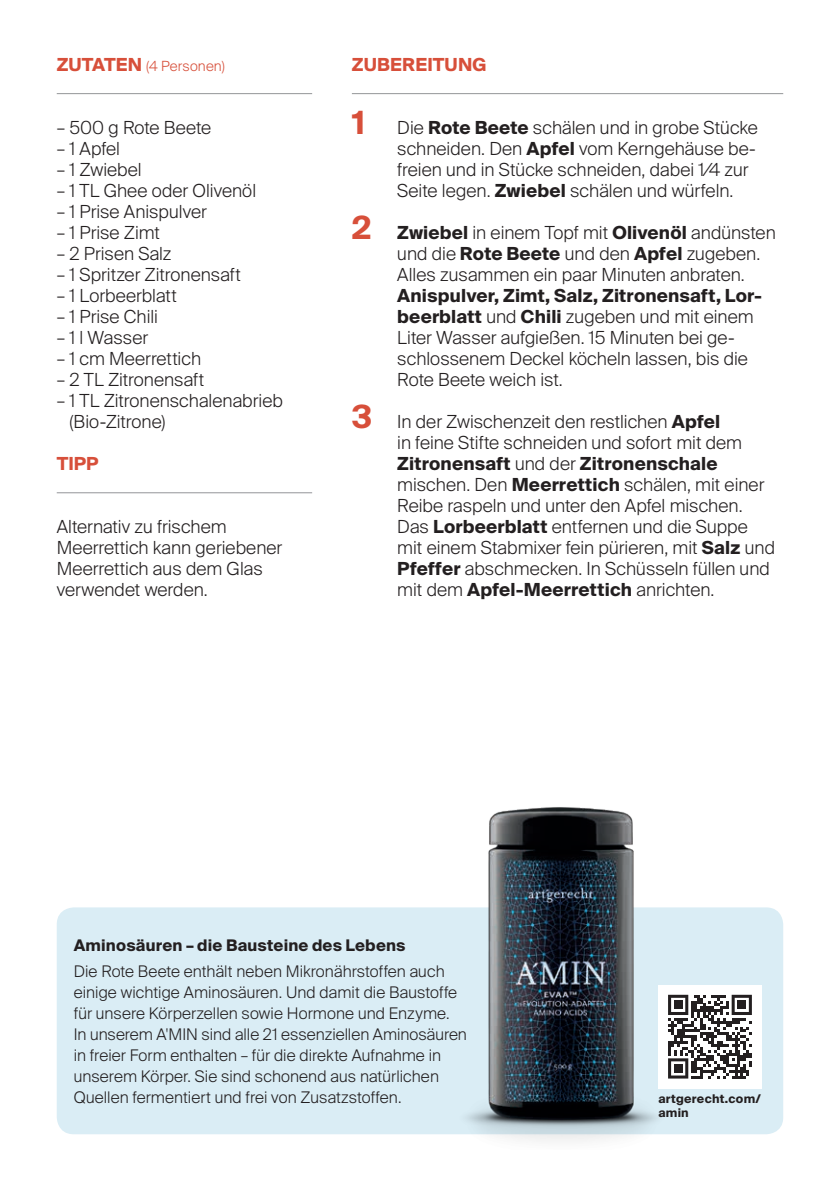
<style>
.page{position:relative;width:840px;height:1191px;background:#fff}
.page>*{position:absolute;margin:0;border:0;box-sizing:border-box;transform-origin:0 0}
.t1{font:300 18px/21px "Suisse Intl";color:#231f20}
.t2{font:700 18px "Suisse Intl";letter-spacing:.005em;color:#d74f3a}
.t3{font:300 16px/21px "Suisse Intl";letter-spacing:.005em;color:#231f20}
.t4{font:700 16px "Suisse Intl";letter-spacing:.015em;color:#231f20}
.t5{font:300 14px "Suisse Intl";letter-spacing:.015em;color:#d74f3a}
.t6{font:700 12px/14px "Suisse Intl";letter-spacing:.025em;color:#231f20}
.s1{font-weight:700;font-size:18px}
.s2{font-weight:700;font-size:32px;color:#d74f3a}
.s3{font-weight:700}
</style>
<div class="page">
<hr style="left:351px;top:93px;width:431px;height:1px;background:#939598">
<div style="left:57px;top:907px;width:725px;height:227px;background:#daedf5;border-radius:17px"></div>
<hr style="left:57px;top:93px;width:255px;height:1px;background:#939598">
<hr style="left:57px;top:492px;width:255px;height:1px;background:#939598">
<img style="left:387px;top:807px;width:346px;height:334px">
<div style="left:658px;top:985px;width:103px;height:103px;background:#fff"></div>
<svg style="left:668px;top:994px;width:83px;height:84px"></svg>
<div style="left:673px;top:1000px;width:9px;height:9px;background:#231f20"></div>
<div style="left:737px;top:1000px;width:8px;height:9px;background:#231f20"></div>
<div style="left:673px;top:1064px;width:9px;height:8px;background:#231f20"></div>
<p class="t5" style="left:57px;top:58px;width:169px"><span class="s1">ZUTATEN</span> (4 Personen)</p>
<p class="t1" style="left:57px;top:117px;width:156px">– 500 g Rote Beete</p>
<p class="t1" style="left:57px;top:138px;width:65px">– 1 Apfel</p>
<p class="t1" style="left:57px;top:159px;width:86px">– 1 Zwiebel</p>
<p class="t1" style="left:57px;top:180px;width:201px">– 1 TL Ghee oder Olivenöl</p>
<p class="t1" style="left:57px;top:201px;width:151px">– 1 Prise Anispulver</p>
<p class="t1" style="left:57px;top:222px;width:105px">– 1 Prise Zimt</p>
<p class="t1" style="left:57px;top:243px;width:116px">– 2 Prisen Salz</p>
<p class="t1" style="left:57px;top:264px;width:185px">– 1 Spritzer Zitronensaft</p>
<p class="t1" style="left:57px;top:285px;width:121px">– 1 Lorbeerblatt</p>
<p class="t1" style="left:57px;top:306px;width:103px">– 1 Prise Chili</p>
<p class="t1" style="left:57px;top:327px;width:93px">– 1 l Wasser</p>
<p class="t1" style="left:57px;top:348px;width:146px">– 1 cm Meerrettich</p>
<p class="t1" style="left:57px;top:369px;width:149px">– 2 TL Zitronensaft</p>
<p class="t1" style="left:69px;top:390px;width:215px;text-indent:-13px">– 1 TL Zitronenschalenabrieb (Bio-Zitrone)</p>
<p class="t2" style="left:57px;top:453px;width:43px">TIPP</p>
<p class="t1" style="left:57px;top:516px;width:227px">Alternativ zu frischem<br>Meerrettich kann geriebener<br>Meerrettich aus dem Glas verwendet werden.</p>
<p class="t2" style="left:351px;top:54px;width:136px">ZUBEREITUNG</p>
<p class="t1" style="left:397px;top:117px;width:362px;text-indent:-45px"><span class="s2">1</span> Die <span class="s3">Rote Beete</span> schälen und in grobe Stücke schneiden. Den <span class="s3">Apfel</span> vom Kerngehäuse be&shy;freien und in Stücke schneiden, dabei 1⁄4 zur Seite legen. <span class="s3">Zwiebel</span> schälen und würfeln.</p>
<p class="t1" style="left:397px;top:222px;width:379px;text-indent:-45px"><span class="s2">2</span> <span class="s3">Zwiebel</span> in einem Topf mit <span class="s3">Olivenöl</span> andünsten und die <span class="s3">Rote Beete</span> und den <span class="s3">Apfel</span> zugeben.<br>Alles zusammen ein paar Minuten anbraten.</p>
<p class="t1" style="left:397px;top:285px;width:366px"><span class="s3">Anispulver, Zimt, Salz, Zitronensaft, Lor&shy;beerblatt</span> und <span class="s3">Chili</span> zugeben und mit einem Liter Wasser aufgießen. 15 Minuten bei ge&shy;schlossenem Deckel köcheln lassen, bis die Rote Beete weich ist.</p>
<p class="t1" style="left:397px;top:411px;width:379px;text-indent:-45px"><span class="s2">3</span> In der Zwischenzeit den restlichen <span class="s3">Apfel<br></span>in feine Stifte schneiden und sofort mit dem <span class="s3">Zitronensaft</span> und der <span class="s3">Zitronenschale </span>mischen. Den <span class="s3">Meerrettich</span> schälen, mit einer Reibe raspeln und unter den Apfel mischen.<br>Das <span class="s3">Lorbeerblatt</span> entfernen und die Suppe mit einem Stabmixer fein pürieren, mit <span class="s3">Salz</span> und <span class="s3">Pfeffer</span> abschmecken. In Schüsseln füllen und mit dem <span class="s3">Apfel-Meerrettich</span> anrichten.</p>
<p class="t4" style="left:74px;top:935px;width:333px">Aminosäuren – die Bausteine des Lebens</p>
<p class="t3" style="left:74px;top:961px;width:394px">Die Rote Beete enthält neben Mikronährstoffen auch einige wichtige Aminosäuren. Und damit die Baustoffe für unsere Körperzellen sowie Hormone und Enzyme.<br>In unserem A'MIN sind alle 21 essenziellen Aminosäuren in freier Form enthalten – für die direkte Aufnahme in unserem Körper. Sie sind schonend aus natürlichen Quellen fermentiert und frei von Zusatzstoffen.</p>
<p class="t6" style="left:658px;top:1092px;width:104px">artgerecht.com/ amin</p>
</div>
